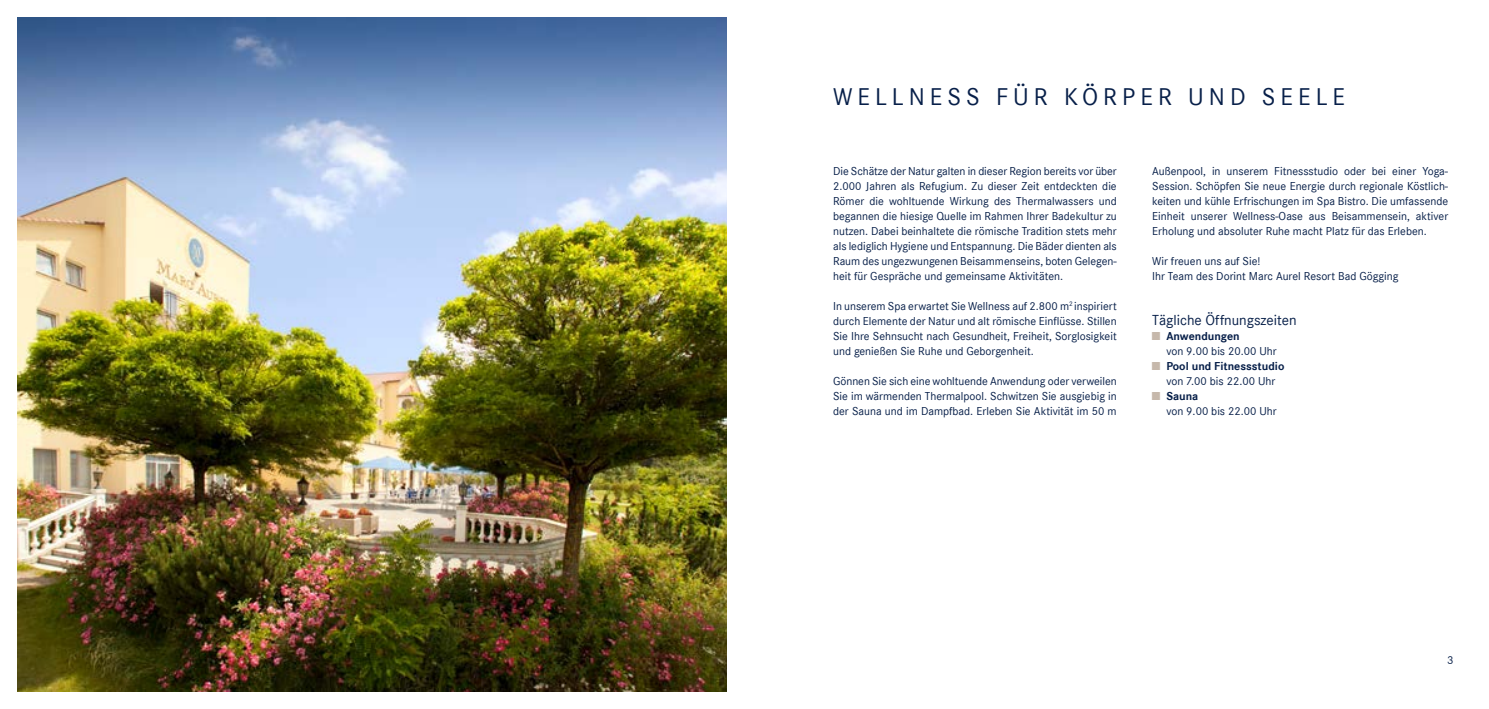
<style>
.page{position:relative;width:1489px;height:709px;background:#fff}
.page>*{position:absolute;margin:0;border:0;box-sizing:border-box;transform-origin:0 0}
.t1{font:25px "Corporate S";letter-spacing:.2em;color:#071f49}
.t2{font:15px "Corporate S";color:#071f49}
.t3{font:11.88px/15px "Corporate S";color:#071f49;text-align:justify}
.t4{font:700 11.88px/15px "Corporate S";color:#071f49;text-align:center}
.s1{color:#c6b8ab}
.s2{font-weight:700}
.s3{font-weight:400;color:#c6b8ab}
.s4{font-weight:400}
</style>
<div class="page">
<img style="left:18px;top:18px;width:708px;height:673px">
<h1 class="t1" style="left:833px;top:83px;width:513px">WELLNESS FÜR KÖRPER UND SEELE</h1>
<p class="t3" style="left:833px;top:163px;width:285px">Die Schätze der Natur galten in dieser Region bereits vor über 2.000 Jahren als Refugium. Zu dieser Zeit entdeckten die Römer die wohltuende Wirkung des Thermalwassers und begannen die hiesige Quelle im Rahmen Ihrer Badekultur zu nutzen. Dabei beinhaltete die römische Tradition stets mehr als lediglich Hygiene und Entspannung. Die Bäder dienten als Raum des ungezwungenen Beisammenseins, boten Gelegen&shy;heit für Gespräche und gemeinsame Aktivitäten.</p>
<p class="t3" style="left:833px;top:298px;width:285px">In unserem Spa erwartet Sie Wellness auf 2.800 m<sup>2</sup> inspiriert durch Elemente der Natur und alt römische Einflüsse. Stillen Sie Ihre Sehnsucht nach Gesundheit, Freiheit, Sorglosigkeit und genießen Sie Ruhe und Geborgenheit.</p>
<p class="t3" style="left:833px;top:373px;width:285px">Gönnen Sie sich eine wohltuende Anwendung oder verweilen Sie im wärmenden Thermalpool. Schwitzen Sie ausgiebig in der Sauna und im Dampfbad. Erleben Sie Aktivität im 50 m</p>
<p class="t3" style="left:1152px;top:163px;width:297px">Außenpool, in unserem Fitnessstudio oder bei einer Yoga-Session. Schöpfen Sie neue Energie durch regionale Köstlich&shy;keiten und kühle Erfrischungen im Spa Bistro. Die umfassende Einheit unserer Wellness-Oase aus Beisammensein, aktiver Erholung und absoluter Ruhe macht Platz für das Erleben.</p>
<p class="t3" style="left:1152px;top:253px;width:248px">Wir freuen uns auf Sie!<br>Ihr Team des Dorint Marc Aurel Resort Bad Gögging</p>
<p class="t2" style="left:1152px;top:311px;width:146px">Tägliche Öffnungszeiten</p>
<p class="t3" style="left:1166px;top:328px;width:112px;text-indent:-14px"><span class="s1">■</span> <span class="s2">Anwendungen<br></span>von 9.00 bis 20.00 Uhr</p>
<p class="t4" style="left:1152px;top:359px;width:134px"><span class="s3">■</span> Pool und Fitnessstudio <span class="s4">von 7.00 bis 22.00 Uhr</span></p>
<p class="t3" style="left:1166px;top:388px;width:112px;text-indent:-14px"><span class="s1">■</span> <span class="s2">Sauna<br></span>von 9.00 bis 22.00 Uhr</p>
<p class="t3" style="left:1446px;top:652px;width:8px">3</p>
</div>
